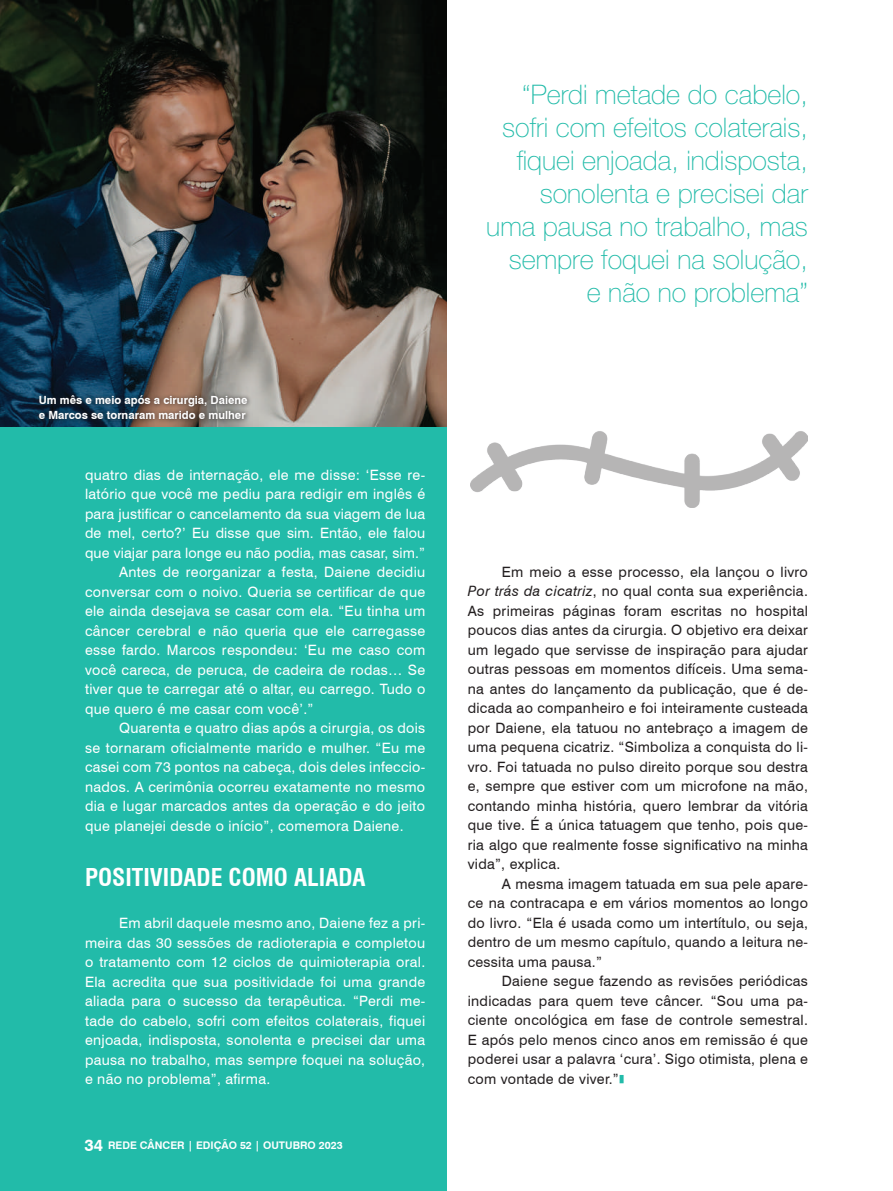
<style>
.page{position:relative;width:893px;height:1191px;background:#fff}
.page>*{position:absolute;margin:0;border:0;box-sizing:border-box;transform-origin:0 0}
.t1{font:100 27px/33px "Helvetica Neue LT Pro";color:#22bba9;text-align:right}
.t2{font:700 condensed 24px "Swiss 721 BT";color:#fff}
.t3{font:14.25px/19.5px "Swiss 721 BT";letter-spacing:.02em;color:#fff;text-align:justify}
.t4{font:14.25px/19.5px "Swiss 721 BT";letter-spacing:.02em;color:#231f20;text-align:justify}
.t5{font:700 11.25px/15px "Swiss 721 BT";color:#fff}
.t6{font:700 10.5px "Swiss 721 BT";color:#fff}
.s1{font-size:16.5px}
.s2{font-style:italic}
</style>
<div class="page">
<div style="left:0;top:343px;width:446px;height:848px;background:#22bba9"></div>
<img style="left:0;top:0;width:446px;height:426px">
<div style="left:35px;top:391px;width:217px;height:33px;background:#231f20;opacity:.81"></div>
<img style="left:470px;top:431px;width:337px;height:76px">
<p class="t5" style="left:39px;top:392px;width:210px">Um mês e meio após a cirurgia, Daiene e Marcos se tornaram marido e mulher</p>
<p class="t3" style="left:85px;top:465px;width:342px">quatro dias de internação, ele me disse: ‘Esse re-</p>
<p class="t3" style="left:85px;top:484px;width:342px">latório que você me pediu para redigir em inglês é</p>
<p class="t3" style="left:85px;top:504px;width:342px">para justificar o cancelamento da sua viagem de lua</p>
<p class="t3" style="left:85px;top:523px;width:342px">de mel, certo?’ Eu disse que sim. Então, ele falou</p>
<p class="t3" style="left:85px;top:543px;width:342px">que viajar para longe eu não podia, mas casar, sim.”</p>
<p class="t3" style="left:119px;top:562px;width:308px">Antes de reorganizar a festa, Daiene decidiu</p>
<p class="t3" style="left:85px;top:582px;width:342px">conversar com o noivo. Queria se certificar de que</p>
<p class="t3" style="left:85px;top:601px;width:342px">ele ainda desejava se casar com ela. “Eu tinha um</p>
<p class="t3" style="left:85px;top:621px;width:342px">câncer cerebral e não queria que ele carregasse</p>
<p class="t3" style="left:85px;top:640px;width:342px">esse fardo. Marcos respondeu: ‘Eu me caso com</p>
<p class="t3" style="left:85px;top:660px;width:342px">você careca, de peruca, de cadeira de rodas… Se</p>
<p class="t3" style="left:85px;top:679px;width:342px">tiver que te carregar até o altar, eu carrego. Tudo o</p>
<p class="t3" style="left:85px;top:699px;width:230px">que quero é me casar com você’.”</p>
<p class="t3" style="left:119px;top:718px;width:308px">Quarenta e quatro dias após a cirurgia, os dois</p>
<p class="t3" style="left:85px;top:738px;width:342px">se tornaram oficialmente marido e mulher. “Eu me</p>
<p class="t3" style="left:85px;top:757px;width:342px">casei com 73 pontos na cabeça, dois deles infeccio-</p>
<p class="t3" style="left:85px;top:777px;width:342px">nados. A cerimônia ocorreu exatamente no mesmo</p>
<p class="t3" style="left:85px;top:796px;width:342px">dia e lugar marcados antes da operação e do jeito</p>
<p class="t3" style="left:85px;top:816px;width:320px">que planejei desde o início”, comemora Daiene.</p>
<h2 class="t2" style="left:85px;top:863px;width:282px">POSITIVIDADE COMO ALIADA</h2>
<p class="t3" style="left:85px;top:913px;width:342px;text-indent:34px">Em abril daquele mesmo ano, Daiene fez a pri&shy;meira das 30 sessões de radioterapia e completou o tratamento com 12 ciclos de quimioterapia oral.<br>Ela acredita que sua positividade foi uma grande aliada para o sucesso da terapêutica. “Perdi me&shy;tade do cabelo, sofri com efeitos colaterais, fiquei enjoada, indisposta, sonolenta e precisei dar uma pausa no trabalho, mas sempre foquei na solução, e não no problema”, afirma.</p>
<p class="t6" style="left:85px;top:1138px;width:260px"><span class="s1">34</span> Rede câncer | edição 52 | OUTUbro 2023</p>
<h1 class="t1" style="left:486px;top:78px;width:323px">“Perdi metade do cabelo, sofri com efeitos colaterais, fiquei enjoada, indisposta, sonolenta e precisei dar uma pausa no trabalho, mas sempre foquei na solução,<br>e não no problema”</h1>
<p class="t4" style="left:468px;top:561px;width:342px;text-indent:34px">Em meio a esse processo, ela lançou o livro <span class="s2">Por trás da cicatriz</span>, no qual conta sua experiência.<br>As primeiras páginas foram escritas no hospital poucos dias antes da cirurgia. O objetivo era deixar um legado que servisse de inspiração para ajudar outras pessoas em momentos difíceis. Uma sema&shy;na antes do lançamento da publicação, que é de&shy;dicada ao companheiro e foi inteiramente custeada por Daiene, ela tatuou no antebraço a imagem de uma pequena cicatriz. “Simboliza a conquista do li&shy;vro. Foi tatuada no pulso direito porque sou destra e, sempre que estiver com um microfone na mão, contando minha história, quero lembrar da vitória que tive. É a única tatuagem que tenho, pois que&shy;ria algo que realmente fosse significativo na minha vida”, explica.</p>
<p class="t4" style="left:468px;top:873px;width:342px;text-indent:34px">A mesma imagem tatuada em sua pele apare&shy;ce na contracapa e em vários momentos ao longo do livro. “Ela é usada como um intertítulo, ou seja, dentro de um mesmo capítulo, quando a leitura ne&shy;cessita uma pausa.”</p>
<p class="t4" style="left:468px;top:971px;width:342px;text-indent:34px">Daiene segue fazendo as revisões periódicas indicadas para quem teve câncer. “Sou uma pa&shy;ciente oncológica em fase de controle semestral.<br>E após pelo menos cinco anos em remissão é que poderei usar a palavra ‘cura’. Sigo otimista, plena e com vontade de viver.”</p>
</div>
